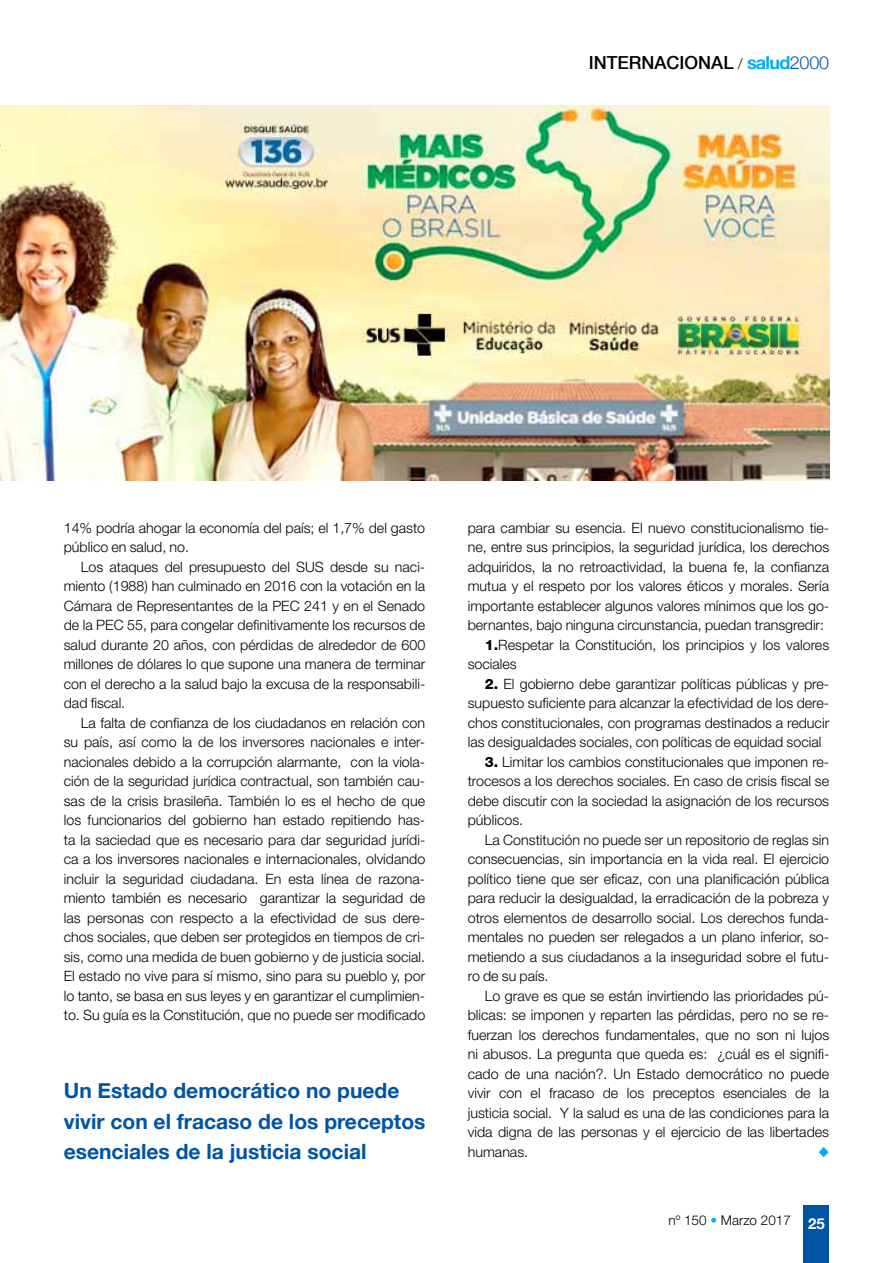
<style>
.page{position:relative;width:893px;height:1263px;background:#fff}
.page>*{position:absolute;margin:0;border:0;box-sizing:border-box;transform-origin:0 0}
.t1{font:700 21px/30px "Helvetica Neue";color:#0054a4}
.t2{font:500 18px "Helvetica Neue";color:#000}
.t3{font:300 14.25px/19.5px "Helvetica Neue LT Std";color:#000;text-align:justify}
.t4{font:300 13.5px "Helvetica Neue LT Std";color:#000}
.s1{font-weight:300;font-size:15px}
.s2{font-weight:700;color:#00aeef}
.s3{font-weight:300;color:#0054a4}
.s4{font-weight:800}
.s5{color:#00aeef}
.s6{font-family:"Helvetica Neue";font-weight:700;font-size:15px;color:#fff}
</style>
<div class="page">
<div style="left:804px;top:1205px;width:25px;height:58px;background:#0054a4"></div>
<img style="left:0;top:105px;width:829px;height:375px">
<p class="t2" style="left:589px;top:48px;width:242px">INTERNACIONAL <span class="s1">/</span> <span class="s2">salud</span><span class="s3">2000</span></p>
<p class="t3" style="left:64px;top:518px;width:363px">14% podría ahogar la economía del país; el 1,7% del gasto público en salud, no.</p>
<p class="t3" style="left:64px;top:557px;width:363px;text-indent:17px">Los ataques del presupuesto del SUS desde su naci&shy;miento (1988) han culminado en 2016 con la votación en la Cámara de Representantes de la PEC 241 y en el Senado de la PEC 55, para congelar definitivamente los recursos de salud durante 20 años, con pérdidas de alrededor de 600 millones de dólares lo que supone una manera de terminar con el derecho a la salud bajo la excusa de la responsabili&shy;dad fiscal.</p>
<p class="t3" style="left:64px;top:713px;width:363px;text-indent:17px">La falta de confianza de los ciudadanos en relación con su país, así como la de los inversores nacionales e inter&shy;nacionales debido a la corrupción alarmante, con la viola&shy;ción de la seguridad jurídica contractual, son también cau&shy;sas de la crisis brasileña. También lo es el hecho de que los funcionarios del gobierno han estado repitiendo has&shy;ta la saciedad que es necesario para dar seguridad jurídi&shy;ca a los inversores nacionales e internacionales, olvidando incluir la seguridad ciudadana. En esta línea de razona&shy;miento también es necesario garantizar la seguridad de las personas con respecto a la efectividad de sus dere&shy;chos sociales, que deben ser protegidos en tiempos de cri&shy;sis, como una medida de buen gobierno y de justicia social.<br>El estado no vive para sí mismo, sino para su pueblo y, por lo tanto, se basa en sus leyes y en garantizar el cumplimien&shy;to. Su guía es la Constitución, que no puede ser modificado</p>
<h1 class="t1" style="left:64px;top:1075px;width:363px">Un Estado democrático no puede vivir con el fracaso de los preceptos esenciales de la justicia social</h1>
<p class="t3" style="left:468px;top:518px;width:363px">para cambiar su esencia. El nuevo constitucionalismo tie-</p>
<p class="t3" style="left:468px;top:537px;width:363px">ne, entre sus principios, la seguridad jurídica, los derechos</p>
<p class="t3" style="left:468px;top:557px;width:363px">adquiridos, la no retroactividad, la buena fe, la confianza</p>
<p class="t3" style="left:468px;top:576px;width:363px">mutua y el respeto por los valores éticos y morales. Sería</p>
<p class="t3" style="left:468px;top:596px;width:363px">importante establecer algunos valores mínimos que los go-</p>
<p class="t3" style="left:468px;top:615px;width:358px">bernantes, bajo ninguna circunstancia, puedan transgredir:</p>
<p class="t3" style="left:485px;top:634px;width:346px"><span class="s4">1.</span>Respetar la Constitución, los principios y los valores</p>
<p class="t3" style="left:468px;top:654px;width:51px">sociales</p>
<p class="t3" style="left:468px;top:673px;width:363px;text-indent:17px"><span class="s4">2.</span> El gobierno debe garantizar políticas públicas y pre&shy;supuesto suficiente para alcanzar la efectividad de los dere&shy;chos constitucionales, con programas destinados a reducir las desigualdades sociales, con políticas de equidad social</p>
<p class="t3" style="left:468px;top:751px;width:363px;text-indent:17px"><span class="s4">3.</span> Limitar los cambios constitucionales que imponen re&shy;trocesos a los derechos sociales. En caso de crisis fiscal se debe discutir con la sociedad la asignación de los recursos públicos.</p>
<p class="t3" style="left:468px;top:829px;width:363px;text-indent:17px">La Constitución no puede ser un repositorio de reglas sin consecuencias, sin importancia en la vida real. El ejercicio político tiene que ser eficaz, con una planificación pública para reducir la desigualdad, la erradicación de la pobreza y otros elementos de desarrollo social. Los derechos funda&shy;mentales no pueden ser relegados a un plano inferior, so&shy;metiendo a sus ciudadanos a la inseguridad sobre el futu&shy;ro de su país.</p>
<p class="t3" style="left:468px;top:985px;width:363px;text-indent:17px">Lo grave es que se están invirtiendo las prioridades pú&shy;blicas: se imponen y reparten las pérdidas, pero no se re&shy;fuerzan los derechos fundamentales, que no son ni lujos ni abusos. La pregunta que queda es: ¿cuál es el signifi&shy;cado de una nación?. Un Estado democrático no puede vivir con el fracaso de los preceptos esenciales de la justicia social. Y la salud es una de las condiciones para la vida digna de las personas y el ejercicio de las libertades humanas.</p>
<p class="t4" style="left:669px;top:1211px;width:158px">nº 150 <span class="s5">•</span> Marzo 2017 <span class="s6">25</span></p>
</div>
